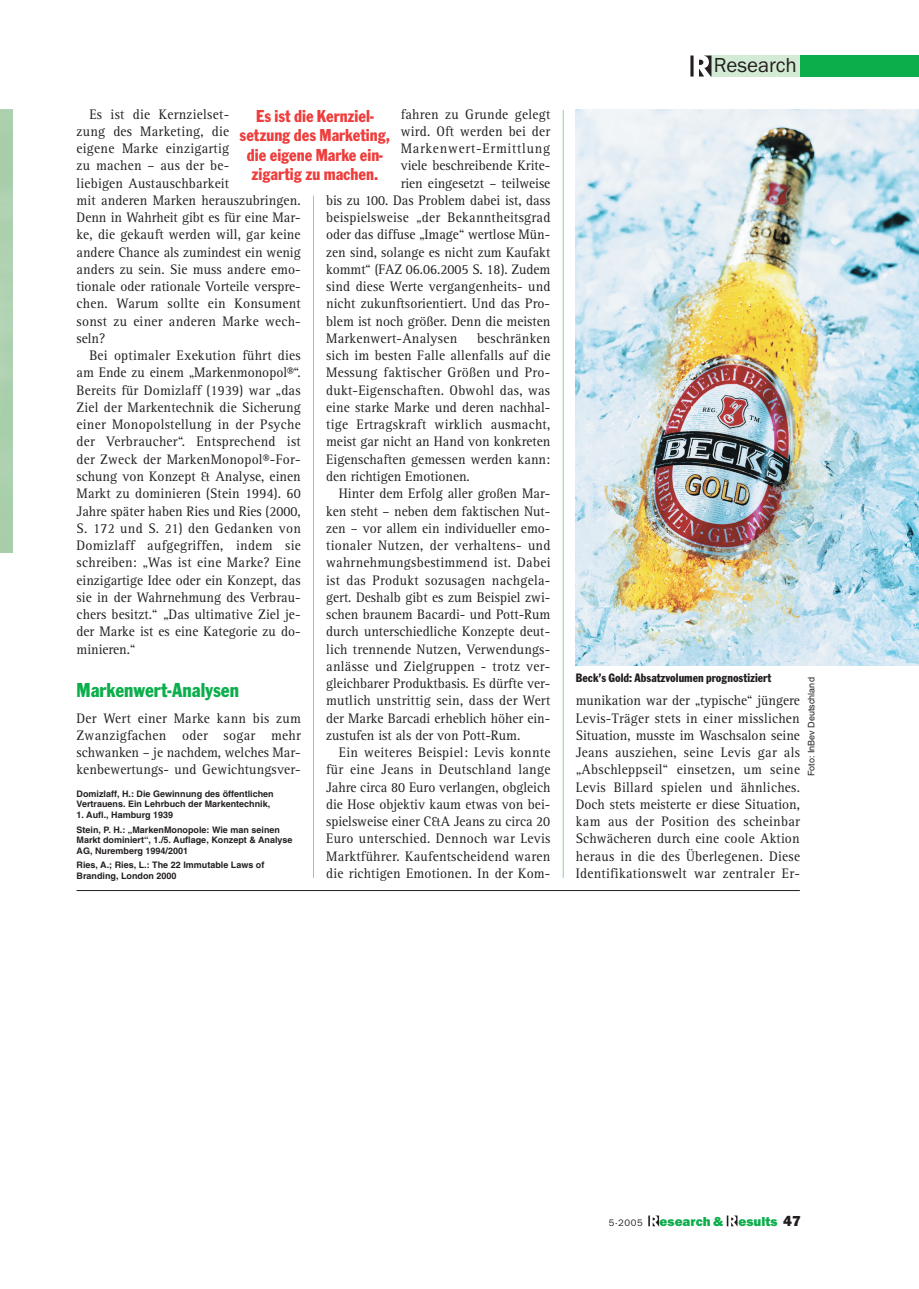
<style>
.page{position:relative;width:919px;height:1289px;background:#fff}
.page>*{position:absolute;margin:0;border:0;box-sizing:border-box;transform-origin:0 0}
.t1{font:condensed 21px "Franklin Gothic T";color:#0cae4c}
.t2{font:21px "Franklin Gothic Itc T";color:#231f20}
.t3{font:condensed 18px/19.5px "Franklin Gothic T";color:#ee3d3c;text-align:center}
.t4{font:14.25px/17.2px "Rotis Serif";letter-spacing:.01em;color:#231f20;text-align:justify;scale:.95 1}
.t5{font:14.25px "Rotis Serif";letter-spacing:.06em;color:#231f20;scale:.95 1}
.t6{font:800 13.5px "Franklin Gothic Itc T";color:#0cae4c}
.t7{font:condensed 12.75px "Franklin Gothic T";color:#231f20}
.t8{font:700 9px/10.5px "Helvetica";color:#231f20}
.t9{font:9px "Helvetica";color:#231f20}
.s1{font-weight:400;font-size:9.75px;color:#231f20}
.s2{font-size:15px;color:#231f20}
</style>
<div class="page">
<hr style="left:313px;top:196px;width:1px;height:682px;background:#95cf9c">
<hr style="left:563px;top:110px;width:1px;height:768px;background:#95cf9c">
<div style="left:799px;top:55px;width:119px;height:22px;background:#0cae4c"></div>
<div style="left:711px;top:55px;width:88px;height:22px;background:#d3ead4"></div>
<svg style="left:690px;top:55px;width:21px;height:22px"></svg>
<svg style="left:648px;top:1215px;width:11px;height:11px"></svg>
<svg style="left:726px;top:1215px;width:11px;height:11px"></svg>
<hr style="left:77px;top:890px;width:722px;height:1px;background:#231f20">
<img style="left:575px;top:110px;width:343px;height:555px">
<p class="t4" style="left:77px;top:107px;width:237px;text-align:left;text-indent:13px">Es ist die Kernzielset-<br>zung des Marketing, die<br>eigene Marke einzigartig<br>zu machen – aus der be-<br>liebigen Austauschbarkeit<br>mit anderen Marken herauszubringen.<br>Denn in Wahrheit gibt es für eine Mar&shy;ke, die gekauft werden will, gar keine andere Chance als zumindest ein wenig anders zu sein. Sie muss andere emo&shy;tionale oder rationale Vorteile verspre&shy;chen. Warum sollte ein Konsument sonst zu einer anderen Marke wech&shy;seln?</p>
<p class="t4" style="left:77px;top:348px;width:237px;text-indent:13px">Bei optimaler Exekution führt dies am Ende zu einem „Markenmonopol®“.<br>Bereits für Domizlaff (1939) war „das Ziel der Markentechnik die Sicherung einer Monopolstellung in der Psyche der Verbraucher“. Entsprechend ist der Zweck der MarkenMonopol®-For&shy;schung von Konzept &amp; Analyse, einen Markt zu dominieren (Stein 1994). 60<br>Jahre später haben Ries und Ries (2000, S. 172 und S. 21) den Gedanken von Domizlaff aufgegriffen, indem sie schreiben: „Was ist eine Marke? Eine einzigartige Idee oder ein Konzept, das sie in der Wahrnehmung des Verbrau&shy;chers besitzt.“ „Das ultimative Ziel je&shy;der Marke ist es eine Kategorie zu do&shy;minieren.“</p>
<h1 class="t1" style="left:77px;top:677px;width:164px">Markenwert-Analysen</h1>
<p class="t4" style="left:77px;top:710px;width:237px">Der Wert einer Marke kann bis zum Zwanzigfachen oder sogar mehr schwanken – je nachdem, welches Mar&shy;kenbewertungs- und Gewichtungsver-</p>
<p class="t4" style="left:400px;top:107px;width:159px">fahren zu Grunde gelegt</p>
<p class="t4" style="left:400px;top:124px;width:159px">wird. Oft werden bei der</p>
<p class="t5" style="left:400px;top:144px;width:159px">Markenwert-Ermittlung</p>
<p class="t4" style="left:400px;top:158px;width:159px">viele beschreibende Krite-</p>
<p class="t4" style="left:400px;top:176px;width:159px">rien eingesetzt – teilweise</p>
<p class="t4" style="left:326px;top:193px;width:237px">bis zu 100. Das Problem dabei ist, dass</p>
<p class="t4" style="left:326px;top:210px;width:237px">beispielsweise „der Bekanntheitsgrad</p>
<p class="t4" style="left:326px;top:227px;width:237px">oder das diffuse „Image“ wertlose Mün-</p>
<p class="t4" style="left:326px;top:245px;width:237px">zen sind, solange es nicht zum Kaufakt</p>
<p class="t4" style="left:326px;top:262px;width:237px">kommt“ (FAZ 06.06.2005 S. 18). Zudem</p>
<p class="t4" style="left:326px;top:279px;width:237px">sind diese Werte vergangenheits- und</p>
<p class="t4" style="left:326px;top:296px;width:237px">nicht zukunftsorientiert. Und das Pro-</p>
<p class="t4" style="left:326px;top:314px;width:237px">blem ist noch größer. Denn die meisten</p>
<p class="t4" style="left:326px;top:331px;width:139px">Markenwert-Analysen</p>
<p class="t3" style="left:240px;top:106px;width:152px">Es ist die Kernziel&shy;setzung des Marketing, die eigene Marke ein&shy;zigartig zu machen.</p>
<p class="t4" style="left:326px;top:331px;width:237px;text-indent:151px">beschränken sich im besten Falle allenfalls auf die Messung faktischer Größen und Pro&shy;dukt-Eigenschaften. Obwohl das, was eine starke Marke und deren nachhal&shy;tige Ertragskraft wirklich ausmacht, meist gar nicht an Hand von konkreten Eigenschaften gemessen werden kann: den richtigen Emotionen.</p>
<p class="t4" style="left:326px;top:486px;width:237px;text-indent:13px">Hinter dem Erfolg aller großen Mar&shy;ken steht – neben dem faktischen Nut&shy;zen – vor allem ein individueller emo&shy;tionaler Nutzen, der verhaltens- und wahrnehmungsbestimmend ist. Dabei ist das Produkt sozusagen nachgela&shy;gert. Deshalb gibt es zum Beispiel zwi&shy;schen braunem Bacardi- und Pott-Rum durch unterschiedliche Konzepte deut&shy;lich trennende Nutzen, Verwendungs&shy;anlässe und Zielgruppen - trotz ver&shy;gleichbarer Produktbasis. Es dürfte ver&shy;mutlich unstrittig sein, dass der Wert der Marke Barcadi erheblich höher ein&shy;zustufen ist als der von Pott-Rum.</p>
<p class="t4" style="left:326px;top:745px;width:237px;text-indent:13px">Ein weiteres Beispiel: Levis konnte für eine Jeans in Deutschland lange Jahre circa 80 Euro verlangen, obgleich die Hose objektiv kaum etwas von bei&shy;spielsweise einer C&amp;A Jeans zu circa 20<br>Euro unterschied. Dennoch war Levis Marktführer. Kaufentscheidend waren die richtigen Emotionen. In der Kom-</p>
<p class="t8" style="left:77px;top:789px;width:199px">Domizlaff, H.: Die Gewinnung des öffentlichen<br>Vertrauens. Ein Lehrbuch der Markentechnik,</p>
<p class="t8" style="left:77px;top:808px;width:205px;line-height:14.7px">1. Aufl., Hamburg 1939<br>Stein, P. H.: „MarkenMonopole: Wie man seinen</p>
<p class="t8" style="left:77px;top:835px;width:217px">Markt dominiert“, 1./5. Auflage, Konzept &amp; Analyse<br>AG, Nuremberg 1994/2001</p>
<p class="t8" style="left:77px;top:860px;width:189px">Ries, A.; Ries, L.: The 22 Immutable Laws of<br>Branding, London 2000</p>
<h1 class="t2" style="left:713px;top:53px;width:84px">Research</h1>
<p class="t7" style="left:575px;top:670px;width:197px">Beck’s Gold: Absatzvolumen prognostiziert</p>
<p class="t9" style="left:808px;top:776px;width:100px;rotate:-90deg">Foto: InBev Deutschland</p>
<p class="t4" style="left:575px;top:693px;width:237px">munikation war der „typische“ jüngere Levis-Träger stets in einer misslichen Situation, musste im Waschsalon seine Jeans ausziehen, seine Levis gar als „Abschleppseil“ einsetzen, um seine Levis Billard spielen und ähnliches.<br>Doch stets meisterte er diese Situation, kam aus der Position des scheinbar Schwächeren durch eine coole Aktion heraus in die des Überlegenen. Diese Identifikationswelt war zentraler Er-</p>
<p class="t6" style="left:608px;top:1213px;width:193px"><span class="s1">5·2005</span> esearch &amp; esults <span class="s2">47</span></p>
</div>
